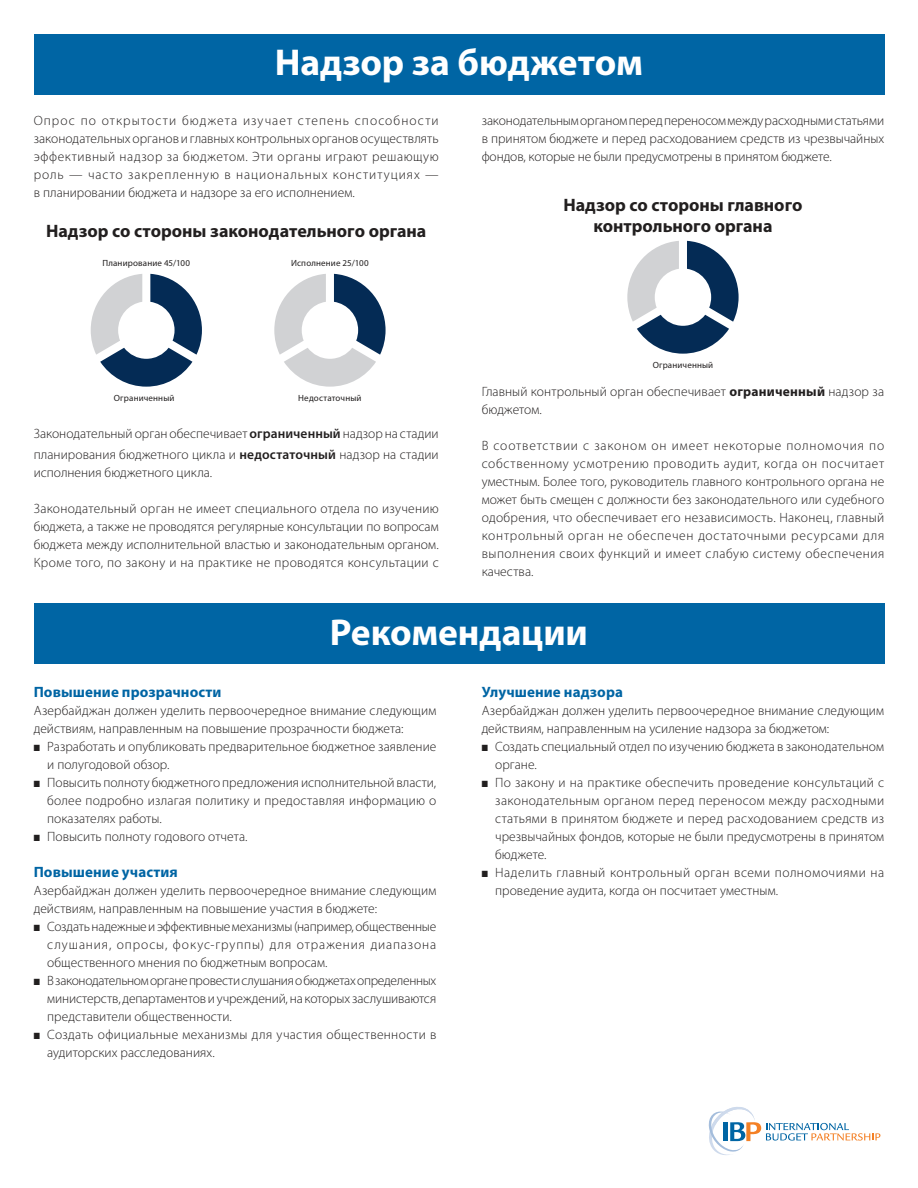
<style>
.page{position:relative;width:918px;height:1188px;background:#fff}
.page>*{position:absolute;margin:0;border:0;box-sizing:border-box;transform-origin:0 0}
.t1{font:700 37.5px "Myriad Pro";letter-spacing:-.005em;color:#fff}
.t2{font:700 18px/21.6px "Myriad Pro";color:#221f1f;text-align:center}
.t3{font:700 15px "Myriad Pro";letter-spacing:.005em;color:#0065a4}
.t4{font:300 13.5px/18px "Myriad Pro";letter-spacing:.005em;color:#221f1f;text-align:justify}
.t5{font:300 13.5px/18px "Myriad Pro";letter-spacing:.03em;color:#221f1f}
.t6{font:9px "Myriad Pro";letter-spacing:.015em;color:#221f1f}
.t7{font:9px "Zapf Dingbats ITC";color:#221f1f;scale:.9 1}
.s1{font-weight:600}
.s2{font-weight:700}
</style>
<div class="page">
<svg style="left:708px;top:1107px;width:172px;height:48px"></svg>
<svg style="left:627px;top:241px;width:112px;height:113px"></svg>
<svg style="left:274px;top:274px;width:112px;height:113px"></svg>
<svg style="left:91px;top:274px;width:111px;height:113px"></svg>
<div style="left:34px;top:604px;width:850px;height:60px;background:#0065a4"></div>
<div style="left:34px;top:34px;width:850px;height:60px;background:#0065a4"></div>
<h1 class="t1" style="left:275px;top:49px;width:370px">Надзор за бюджетом</h1>
<p class="t4" style="left:34px;top:113px;width:407px">Опрос по открытости бюджета изучает степень способности законодательных органов и главных контрольных органов осуществлять эффективный надзор за бюджетом. Эти органы играют решающую роль — часто закрепленную в национальных конституциях — в планировании бюджета и надзоре за его исполнением.</p>
<h2 class="t2" style="left:46px;top:221px;width:382px">Надзор со стороны законодательного органа</h2>
<p class="t6" style="left:103px;top:259px;width:89px">Планирование 45/100</p>
<p class="t6" style="left:114px;top:394px;width:62px">Ограниченный</p>
<p class="t6" style="left:291px;top:259px;width:79px">Исполнение 25/100</p>
<p class="t6" style="left:298px;top:394px;width:65px">Недостаточный</p>
<p class="t4" style="left:34px;top:424px;width:407px;line-height:21px">Законодательный орган обеспечивает <span class="s1">ограниченный</span> надзор на стадии планирования бюджетного цикла и <span class="s1">недостаточный</span> надзор на стадии</p>
<p class="t4" style="left:34px;top:464px;width:180px">исполнения бюджетного цикла.</p>
<p class="t4" style="left:34px;top:500px;width:407px">Законодательный орган не имеет специального отдела по изучению бюджета, а также не проводятся регулярные консультации по вопросам бюджета между исполнительной властью и законодательным органом.<br>Кроме того, по закону и на практике не проводятся консультации с</p>
<p class="t4" style="left:482px;top:113px;width:404px">законодательным органом перед переносом между расходными статьями в принятом бюджете и перед расходованием средств из чрезвычайных фондов, которые не были предусмотрены в принятом бюджете.</p>
<h2 class="t2" style="left:563px;top:195px;width:241px">Надзор со стороны главного контрольного органа</h2>
<p class="t6" style="left:653px;top:361px;width:62px">Ограниченный</p>
<p class="t4" style="left:482px;top:384px;width:404px">Главный контрольный орган обеспечивает <span class="s2">ограниченный</span> надзор за бюджетом.</p>
<p class="t4" style="left:482px;top:438px;width:404px">В соответствии с законом он имеет некоторые полномочия по собственному усмотрению проводить аудит, когда он посчитает уместным. Более того, руководитель главного контрольного органа не может быть смещен с должности без законодательного или судебного одобрения, что обеспечивает его независимость. Наконец, главный контрольный орган не обеспечен достаточными ресурсами для выполнения своих функций и имеет слабую систему обеспечения качества.</p>
<h1 class="t1" style="left:330px;top:619px;width:260px">Рекомендации</h1>
<p class="t3" style="left:34px;top:686px;width:189px">Повышение прозрачности</p>
<p class="t4" style="left:34px;top:703px;width:404px">Азербайджан должен уделить первоочередное внимание следующим действиям, направленным на повышение прозрачности бюджета:</p>
<p class="t7" style="left:40px;top:744px;width:4px">■</p>
<p class="t4" style="left:47px;top:739px;width:391px;text-indent:-14px">■ Разработать и опубликовать предварительное бюджетное заявление и полугодовой обзор.</p>
<p class="t7" style="left:40px;top:780px;width:4px">■</p>
<p class="t4" style="left:47px;top:775px;width:391px;text-indent:-14px">■ Повысить полноту бюджетного предложения исполнительной власти, более подробно излагая политику и предоставляя информацию о показателях работы.</p>
<p class="t7" style="left:40px;top:834px;width:4px">■</p>
<p class="t4" style="left:34px;top:829px;width:215px">■ Повысить полноту годового отчета.</p>
<p class="t3" style="left:34px;top:866px;width:146px">Повышение участия</p>
<p class="t4" style="left:34px;top:883px;width:404px">Азербайджан должен уделить первоочередное внимание следующим действиям, направленным на повышение участия в бюджете:</p>
<p class="t7" style="left:40px;top:924px;width:4px">■</p>
<p class="t4" style="left:47px;top:919px;width:391px;text-indent:-14px">■ Создать надежные и эффективные механизмы (например, общественные слушания, опросы, фокус-группы) для отражения диапазона общественного мнения по бюджетным вопросам.</p>
<p class="t7" style="left:40px;top:978px;width:4px">■</p>
<p class="t4" style="left:47px;top:973px;width:391px;text-indent:-14px">■ В законодательном органе провести слушания о бюджетах определенных министерств, департаментов и учреждений, на которых заслушиваются представители общественности.</p>
<p class="t7" style="left:40px;top:1032px;width:4px">■</p>
<p class="t4" style="left:47px;top:1027px;width:391px;text-indent:-14px">■ Создать официальные механизмы для участия общественности в аудиторских расследованиях.</p>
<p class="t3" style="left:482px;top:686px;width:143px">Улучшение надзора</p>
<p class="t4" style="left:482px;top:703px;width:404px">Азербайджан должен уделить первоочередное внимание следующим действиям, направленным на усиление надзора за бюджетом:</p>
<p class="t7" style="left:488px;top:744px;width:4px">■</p>
<p class="t4" style="left:495px;top:739px;width:391px;text-indent:-14px">■ Создать специальный отдел по изучению бюджета в законодательном органе.</p>
<p class="t7" style="left:488px;top:780px;width:4px">■</p>
<p class="t4" style="left:495px;top:775px;width:391px;text-indent:-14px">■ По закону и на практике обеспечить проведение консультаций с законодательным органом перед переносом между расходными статьями в принятом бюджете и перед расходованием средств из чрезвычайных фондов, которые не были предусмотрены в принятом бюджете.</p>
<p class="t7" style="left:488px;top:870px;width:4px">■</p>
<p class="t5" style="left:495px;top:865px;width:391px;text-indent:-14px">■ Наделить главный контрольный орган всеми полномочиями на проведение аудита, когда он посчитает уместным.</p>
</div>
